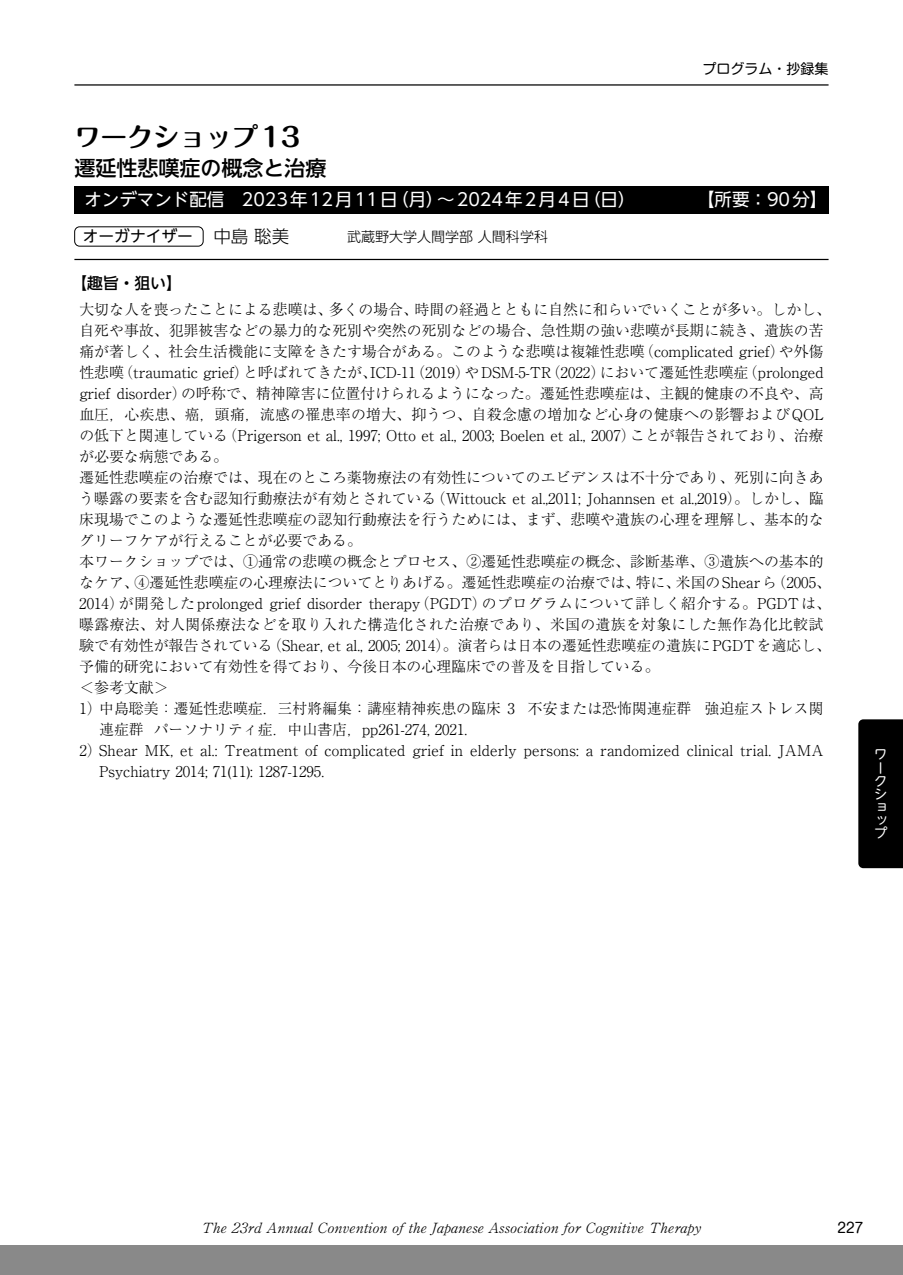
<style>
.page{position:relative;width:903px;height:1275px;background:#fff}
.page>*{position:absolute;margin:0;border:0;box-sizing:border-box;transform-origin:0 0}
.t1{font:700 26.25px "Maru Fo Pro";color:#000}
.t2{font:500 21px "UD Shin Go NT Pro";color:#000}
.t3{font:17.5px "UD Shin Go NT Pro";color:#fff}
.t4{font:15.75px "UD Shin Go NT Pro";color:#000}
.t5{font:500 15.75px "UD Shin Go NT Pro";color:#000}
.t6{font:300 14.88px "Ryumin Pro";color:#000}
.t7{font:300 14.88px "Ryumin Pro";letter-spacing:.02em;color:#000}
.t8{font:300 14px "Ryumin Pro";color:#000}
.t9{font:300 14px "UD Shin Go NT Pro";color:#000}
.t10{font:14px "Shin M Go Pro";color:#000}
.t11{font:13.12px/13.1px "UD Shin M Go Pro";color:#fff}
.s1{font-weight:300;font-size:17.5px}
</style>
<div class="page">
<div style="left:0;top:1245px;width:903px;height:30px;background:#898989"></div>
<hr style="left:74px;top:84px;width:754px;height:2px;background:#000">
<div style="left:858px;top:719px;width:45px;height:149px;background:#000"></div>
<div style="left:74px;top:186px;width:754px;height:27px;background:#000"></div>
<hr style="left:74px;top:259px;width:754px;height:1px;background:#000">
<div style="left:74px;top:227px;width:129px;height:19px;border:1px solid #000;border-radius:5px"></div>
<p class="t10" style="left:702px;top:58px;width:127px">プログラム・抄録集</p>
<h1 class="t1" style="left:74px;top:116px;width:227px">ワークショップ13</h1>
<h2 class="t2" style="left:74px;top:151px;width:253px">遷延性悲嘆症の概念と治療</h2>
<p class="t3" style="left:84px;top:186px;width:553px">オンデマンド配信　2023年12月11日（月）〜2024年2月4日（日）</p>
<p class="t3" style="left:697px;top:186px;width:132px">【所要：90分】</p>
<p class="t4" style="left:83px;top:224px;width:208px">オーガナイザー <span class="s1">中島 聡美</span></p>
<p class="t9" style="left:347px;top:225px;width:202px">武蔵野大学人間学部 人間科学科</p>
<p class="t5" style="left:71px;top:271px;width:112px">【趣旨・狙い】</p>
<p class="t6" style="left:79px;top:297px;width:753px">大切な人を喪ったことによる悲嘆は、多くの場合、時間の経過とともに自然に和らいでいくことが多い。しかし、</p>
<p class="t6" style="left:79px;top:318px;width:746px">自死や事故、犯罪被害などの暴力的な死別や突然の死別などの場合、急性期の強い悲嘆が長期に続き、遺族の苦</p>
<p class="t6" style="left:79px;top:339px;width:746px">痛が著しく、社会生活機能に支障をきたす場合がある。このような悲嘆は複雑性悲嘆（complicated grief）や外傷</p>
<p class="t6" style="left:79px;top:360px;width:746px">性悲嘆（traumatic grief）と呼ばれてきたが、ICD-11（2019）やDSM-5-TR（2022）において遷延性悲嘆症（prolonged</p>
<p class="t6" style="left:79px;top:381px;width:746px">grief disorder）の呼称で、精神障害に位置付けられるようになった。遷延性悲嘆症は、主観的健康の不良や、高</p>
<p class="t7" style="left:79px;top:402px;width:746px">血圧，心疾患、癌，頭痛，流感の罹患率の増大、抑うつ、自殺念慮の増加など心身の健康への影響およびQOL</p>
<p class="t6" style="left:79px;top:423px;width:746px">の低下と関連している（Prigerson et al., 1997; Otto et al., 2003; Boelen et al., 2007）ことが報告されており、治療</p>
<p class="t6" style="left:79px;top:444px;width:150px">が必要な病態である。</p>
<p class="t6" style="left:79px;top:465px;width:746px">遷延性悲嘆症の治療では、現在のところ薬物療法の有効性についてのエビデンスは不十分であり、死別に向きあ</p>
<p class="t6" style="left:79px;top:486px;width:746px">う曝露の要素を含む認知行動療法が有効とされている（Wittouck et al.,2011; Johannsen et al.,2019）。しかし、臨</p>
<p class="t6" style="left:79px;top:507px;width:746px">床現場でこのような遷延性悲嘆症の認知行動療法を行うためには、まず、悲嘆や遺族の心理を理解し、基本的な</p>
<p class="t6" style="left:79px;top:528px;width:284px">グリーフケアが行えることが必要である。</p>
<p class="t6" style="left:79px;top:549px;width:746px">本ワークショップでは、①通常の悲嘆の概念とプロセス、②遷延性悲嘆症の概念、診断基準、③遺族への基本的</p>
<p class="t6" style="left:79px;top:570px;width:753px">なケア、④遷延性悲嘆症の心理療法についてとりあげる。遷延性悲嘆症の治療では、特に、米国のShearら（2005、</p>
<p class="t6" style="left:79px;top:591px;width:753px">2014）が開発したprolonged grief disorder therapy（PGDT）のプログラムについて詳しく紹介する。PGDTは、</p>
<p class="t7" style="left:79px;top:612px;width:745px">曝露療法、対人関係療法などを取り入れた構造化された治療であり、米国の遺族を対象にした無作為化比較試</p>
<p class="t6" style="left:79px;top:633px;width:753px">験で有効性が報告されている（Shear, et al., 2005; 2014）。演者らは日本の遷延性悲嘆症の遺族にPGDTを適応し、</p>
<p class="t6" style="left:79px;top:654px;width:582px">予備的研究において有効性を得ており、今後日本の心理臨床での普及を目指している。</p>
<p class="t6" style="left:79px;top:675px;width:91px">＜参考文献＞</p>
<p class="t6" style="left:79px;top:696px;width:746px">1）中島聡美：遷延性悲嘆症．三村將編集：講座精神疾患の臨床 3 不安または恐怖関連症群 強迫症ストレス関</p>
<p class="t6" style="left:99px;top:717px;width:370px">連症群 パーソナリティ症．中山書店，pp261-274, 2021.</p>
<p class="t6" style="left:79px;top:738px;width:745px">2）Shear MK, et al.: Treatment of complicated grief in elderly persons: a randomized clinical trial. JAMA</p>
<p class="t6" style="left:99px;top:759px;width:227px">Psychiatry 2014; 71(11): 1287-1295.</p>
<p class="t11" style="left:874px;top:747px;width:15px">ワークショップ</p>
<p class="t8" style="left:201px;top:1216px;width:502px">The 23rd Annual Convention of the Japanese Association for Cognitive Therapy</p>
<p class="t10" style="left:837px;top:1216px;width:27px">227</p>
</div>
